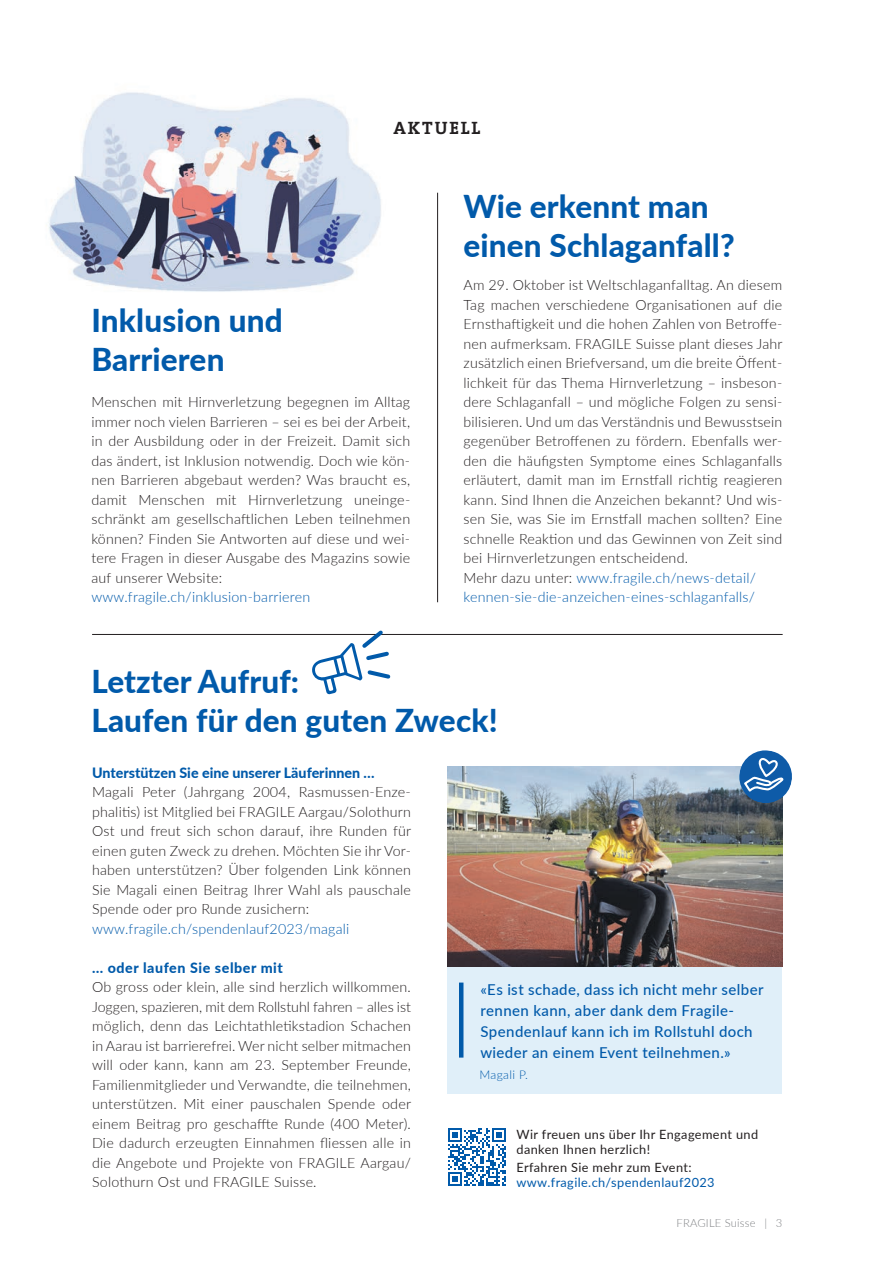
<style>
.page{position:relative;width:893px;height:1263px;background:#fff}
.page>*{position:absolute;margin:0;border:0;box-sizing:border-box;transform-origin:0 0}
.t1{font:800 31.5px/39px "Lato";letter-spacing:.005em;color:#015aaa}
.t2{font:700 18px "The Serif";letter-spacing:.105em;color:#231f20}
.t3{font:500 15px/21px "Lato";letter-spacing:.03em;color:#015aaa}
.t4{font:300 14.25px/19.5px "Lato";letter-spacing:.015em;color:#231f20}
.t5{font:300 14.25px "Lato";letter-spacing:.015em;color:#015aaa}
.t6{font:800 14.25px "Lato";color:#015aaa}
.t7{font:800 14.25px "Lato";letter-spacing:.04em;color:#015aaa}
.t8{font:12.75px/15px "Lato";letter-spacing:.03em;color:#231f20}
.t9{font:12.75px "Lato";letter-spacing:.03em;color:#015aaa}
.t10{font:300 12px "Lato";letter-spacing:.03em;color:#015aaa}
.t11{font:300 11.25px "Lato";letter-spacing:.015em;color:#808285}
.s1{color:#015aaa}
</style>
<div class="page">
<img style="left:49px;top:92px;width:332px;height:200px">
<hr style="left:92px;top:634px;width:691px;height:1px;background:#231f20">
<hr style="left:437px;top:193px;width:1px;height:409px;background:#231f20">
<svg style="left:448px;top:1128px;width:58px;height:58px"></svg>
<div style="left:447px;top:966px;width:335px;height:128px;background:#e0eff9"></div>
<hr style="left:459px;top:982px;width:4px;height:75px;background:#015aaa">
<img style="left:447px;top:766px;width:335px;height:200px">
<svg style="left:737px;top:750px;width:55px;height:55px"></svg>
<svg style="left:312px;top:630px;width:79px;height:64px"></svg>
<p class="t2" style="left:393px;top:113px;width:89px">AKTUELL</p>
<h1 class="t1" style="left:91px;top:299px;width:193px">Inklusion und<br>Barrieren</h1>
<p class="t4" style="left:91px;top:392px;width:320px;text-align:justify">Menschen mit Hirnverletzung begegnen im Alltag immer noch vielen Barrieren – sei es bei der Arbeit, in der Ausbildung oder in der Freizeit. Damit sich das ändert, ist Inklusion notwendig. Doch wie kön&shy;nen Barrieren abgebaut werden? Was braucht es, damit Menschen mit Hirnverletzung uneinge&shy;schränkt am gesellschaftlichen Leben teilnehmen können? Finden Sie Antworten auf diese und wei&shy;tere Fragen in dieser Ausgabe des Magazins sowie auf unserer Website:</p>
<p class="t5" style="left:91px;top:587px;width:220px">www.fragile.ch/inklusion-barrieren</p>
<h1 class="t1" style="left:463px;top:186px;width:273px">Wie erkennt man einen Schlaganfall?</h1>
<p class="t4" style="left:463px;top:275px;width:321px">Am 29. Oktober ist Weltschlaganfalltag. An diesem Tag machen verschiedene Organisationen auf die Ernsthaftigkeit und die hohen Zahlen von Betroffe&shy;nen aufmerksam. FRAGILE Suisse plant dieses Jahr zusätzlich einen Briefversand, um die breite Öffent&shy;lichkeit für das Thema Hirnverletzung – insbeson&shy;dere Schlaganfall – und mögliche Folgen zu sensi&shy;bilisieren. Und um das Verständnis und Bewusstsein gegenüber Betroffenen zu fördern. Ebenfalls wer&shy;den die häufigsten Symptome eines Schlaganfalls erläutert, damit man im Ernstfall richtig reagieren kann. Sind Ihnen die Anzeichen bekannt? Und wis&shy;sen Sie, was Sie im Ernstfall machen sollten? Eine schnelle Reaktion und das Gewinnen von Zeit sind bei Hirnverletzungen entscheidend.<br>Mehr dazu unter: <span class="s1">www.fragile.ch/news-detail/ kennen-sie-die-anzeichen-eines-schlaganfalls/</span></p>
<h1 class="t1" style="left:91px;top:661px;width:408px">Letzter Aufruf:<br>Laufen für den guten Zweck!</h1>
<p class="t6" style="left:92px;top:762px;width:284px">Unterstützen Sie eine unserer Läuferinnen …</p>
<p class="t4" style="left:92px;top:782px;width:321px">Magali Peter (Jahrgang 2004, Rasmussen-Enze&shy;phalitis) ist Mitglied bei FRAGILE Aargau/Solothurn Ost und freut sich schon darauf, ihre Runden für einen guten Zweck zu drehen. Möchten Sie ihr Vor&shy;haben unterstützen? Über folgenden Link können Sie Magali einen Beitrag Ihrer Wahl als pauschale Spende oder pro Runde zusichern:</p>
<p class="t5" style="left:92px;top:919px;width:259px">www.fragile.ch/spendenlauf2023/magali</p>
<p class="t7" style="left:92px;top:957px;width:192px">… oder laufen Sie selber mit</p>
<p class="t4" style="left:92px;top:977px;width:321px;text-align:justify">Ob gross oder klein, alle sind herzlich willkommen.<br>Joggen, spazieren, mit dem Rollstuhl fahren – alles ist möglich, denn das Leichtathletikstadion Schachen in Aarau ist barrierefrei. Wer nicht selber mitmachen will oder kann, kann am 23. September Freunde, Familienmitglieder und Verwandte, die teilnehmen, unterstützen. Mit einer pauschalen Spende oder einem Beitrag pro geschaffte Runde (400 Meter).<br>Die dadurch erzeugten Einnahmen fliessen alle in die Angebote und Projekte von FRAGILE Aargau/ Solothurn Ost und FRAGILE Suisse.</p>
<p class="t3" style="left:480px;top:978px;width:285px">«Es ist schade, dass ich nicht mehr selber rennen kann, aber dank dem Fragile-Spendenlauf kann ich im Rollstuhl doch wieder an einem Event teilnehmen.»</p>
<p class="t10" style="left:480px;top:1066px;width:50px">Magali P.</p>
<p class="t8" style="left:516px;top:1127px;width:243px">Wir freuen uns über Ihr Engagement und danken Ihnen herzlich!</p>
<p class="t8" style="left:516px;top:1159px;width:176px">Erfahren Sie mehr zum Event:</p>
<p class="t9" style="left:516px;top:1173px;width:200px">www.fragile.ch/spendenlauf2023</p>
<p class="t11" style="left:677px;top:1214px;width:107px">FRAGILE Suisse | 3</p>
</div>
